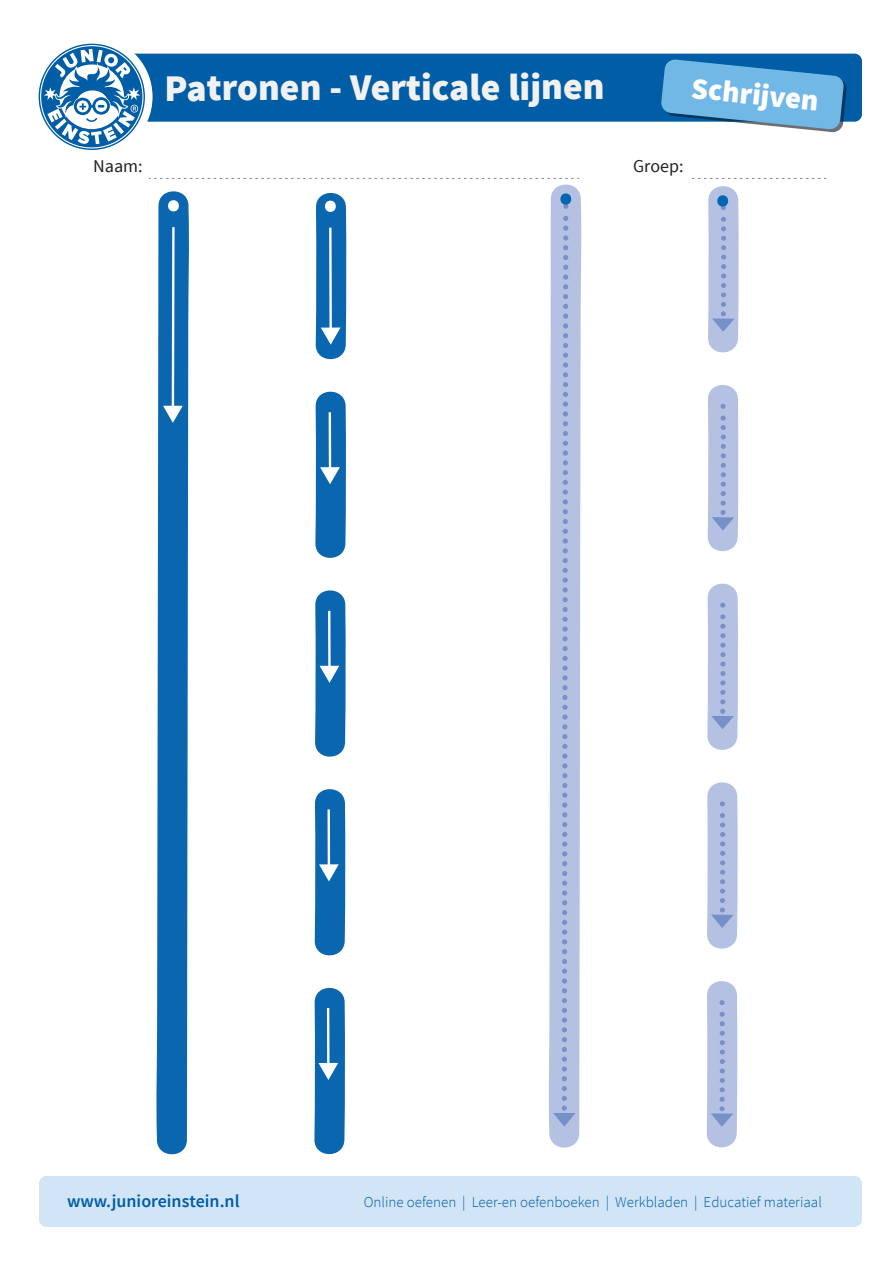
<style>
.page{position:relative;width:893px;height:1263px;background:#fff}
.page>*{position:absolute;margin:0;border:0;box-sizing:border-box;transform-origin:0 0}
.t1{font:900 37.5px "Source Sans Pro";letter-spacing:-.005em;color:#f1f1f2}
.t2{font:900 30px "Source Sans Pro";color:#fff}
.t3{font:600 18px "Source Sans Pro";color:#005da6}
.t4{font:18px "Source Sans Pro";color:#231f20}
.t5{font:300 15px "Source Sans Pro";color:#005da6}
</style>
<div class="page">
<svg style="left:156px;top:191px;width:33px;height:964px;background:#2777b9"></svg>
<svg style="left:315px;top:193px;width:31px;height:167px;background:#3480bd"></svg>
<svg style="left:315px;top:391px;width:31px;height:167px;background:#2a79ba"></svg>
<svg style="left:315px;top:590px;width:31px;height:167px;background:#2a79ba"></svg>
<svg style="left:314px;top:789px;width:31px;height:167px;background:#2b7aba"></svg>
<svg style="left:314px;top:987px;width:31px;height:168px;background:#2b7aba"></svg>
<svg style="left:708px;top:385px;width:30px;height:166px;background:#b2bfe1"></svg>
<svg style="left:707px;top:584px;width:31px;height:166px;background:#b5c1e2"></svg>
<svg style="left:707px;top:782px;width:31px;height:166px;background:#b5c1e2"></svg>
<svg style="left:707px;top:981px;width:30px;height:166px;background:#b2bfe1"></svg>
<svg style="left:548px;top:185px;width:34px;height:962px;background:#b9c5e3"></svg>
<svg style="left:708px;top:186px;width:31px;height:166px;background:#b1bfe1"></svg>
<div style="left:39px;top:1176px;width:823px;height:51px;background:#d2e5f6;border-radius:7px"></div>
<div style="left:54px;top:54px;width:808px;height:68px;background:#005da6;border-radius:7px"></div>
<div style="left:31px;top:36px;width:122px;height:122px;background:#fff;border-radius:50%"></div>
<svg style="left:661px;top:59px;width:186px;height:73px"></svg>
<svg style="left:39px;top:44px;width:106px;height:106px"></svg>
<svg style="left:149px;top:178px;width:430px;height:1px"></svg>
<svg style="left:692px;top:178px;width:134px;height:1px"></svg>
<h1 class="t1" style="left:164px;top:63px;width:442px">Patronen - Verticale lijnen</h1>
<h2 class="t2" style="left:694px;top:68px;width:129px;rotate:6deg">Schrijven</h2>
<p class="t4" style="left:93px;top:154px;width:51px">Naam:</p>
<p class="t4" style="left:633px;top:154px;width:52px">Groep:</p>
<p class="t3" style="left:67px;top:1189px;width:174px">www.junioreinstein.nl</p>
<p class="t5" style="left:364px;top:1193px;width:460px">Online oefenen | Leer-en oefenboeken | Werkbladen | Educatief materiaal</p>
</div>
